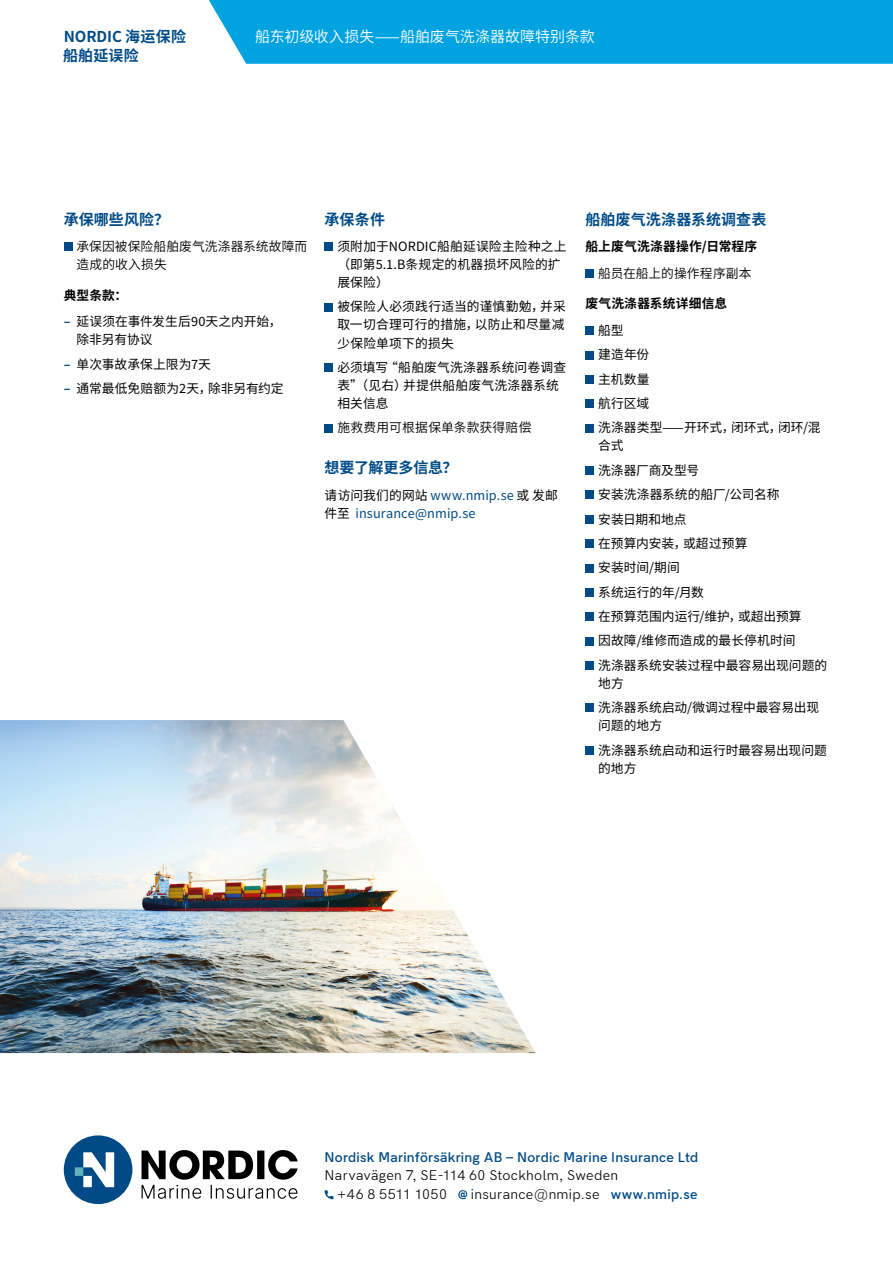
<style>
.page{position:relative;width:893px;height:1263px;background:#fff}
.page>*{position:absolute;margin:0;border:0;box-sizing:border-box;transform-origin:0 0}
.t1{font:700 15px "Source Han Sans CN";letter-spacing:.005em;color:#004b87}
.t2{font:15px "Source Han Sans CN";color:#fff}
.t3{font:12.75px/24.5px "Source Han Sans CN";letter-spacing:.005em;color:#000}
.t4{font:12.75px/18.8px "Hanken Grotesk";letter-spacing:.025em;color:#000}
.t5{font:12.75px/18px "Source Han Sans CN";letter-spacing:.01em;color:#000}
.t6{font:600 12.75px "Hanken Grotesk";letter-spacing:.02em;color:#004b87}
.t7{font:12.75px/18px "Source Han Sans CN";letter-spacing:.01em;color:#004b87}
.t8{font:700 12.75px "Source Han Sans CN";letter-spacing:.015em;color:#000}
.s1{font-weight:700;color:#004b87}
.s2{color:#000}
.s3{font-weight:600;color:#004b87}
</style>
<div class="page">
<div style="left:209px;top:0;width:684px;height:64px;background:#00a3e0"></div>
<img style="left:0;top:720px;width:536px;height:333px">
<div style="left:325px;top:243px;width:8px;height:8px;background:#004b87"></div>
<div style="left:325px;top:303px;width:8px;height:8px;background:#004b87"></div>
<div style="left:325px;top:363px;width:8px;height:9px;background:#004b87"></div>
<div style="left:325px;top:424px;width:8px;height:8px;background:#004b87"></div>
<svg style="left:325px;top:1190px;width:8px;height:9px"></svg>
<svg style="left:458px;top:1190px;width:9px;height:9px"></svg>
<div style="left:64px;top:243px;width:8px;height:8px;background:#004b87"></div>
<div style="left:585px;top:269px;width:9px;height:9px;background:#004b87"></div>
<div style="left:585px;top:326px;width:9px;height:9px;background:#004b87"></div>
<div style="left:585px;top:351px;width:9px;height:8px;background:#004b87"></div>
<div style="left:585px;top:375px;width:9px;height:9px;background:#004b87"></div>
<div style="left:585px;top:399px;width:9px;height:9px;background:#004b87"></div>
<div style="left:585px;top:424px;width:9px;height:8px;background:#004b87"></div>
<div style="left:585px;top:466px;width:9px;height:9px;background:#004b87"></div>
<div style="left:585px;top:491px;width:9px;height:8px;background:#004b87"></div>
<div style="left:585px;top:515px;width:9px;height:8px;background:#004b87"></div>
<div style="left:585px;top:539px;width:9px;height:9px;background:#004b87"></div>
<div style="left:585px;top:564px;width:9px;height:8px;background:#004b87"></div>
<div style="left:585px;top:588px;width:9px;height:9px;background:#004b87"></div>
<div style="left:585px;top:612px;width:9px;height:9px;background:#004b87"></div>
<div style="left:585px;top:637px;width:9px;height:8px;background:#004b87"></div>
<div style="left:585px;top:661px;width:9px;height:9px;background:#004b87"></div>
<div style="left:585px;top:704px;width:9px;height:8px;background:#004b87"></div>
<div style="left:585px;top:746px;width:9px;height:9px;background:#004b87"></div>
<svg style="left:142px;top:1150px;width:156px;height:49px"></svg>
<div style="left:64px;top:1135px;width:68px;height:69px;background:#004b87;border-radius:50%"></div>
<svg style="left:75px;top:1152px;width:39px;height:35px"></svg>
<p class="t1" style="left:64px;top:28px;width:124px">NORDIC 海运保险</p>
<p class="t2" style="left:255px;top:28px;width:341px">船东初级收入损失——船舶废气洗涤器故障特别条款</p>
<p class="t1" style="left:63px;top:47px;width:77px">船舶延误险</p>
<p class="t1" style="left:64px;top:211px;width:107px">承保哪些风险？</p>
<p class="t5" style="left:77px;top:238px;width:232px">承保因被保险船舶废气洗涤器系统故障而造成的收入损失</p>
<p class="t8" style="left:64px;top:288px;width:65px">典型条款：</p>
<p class="t3" style="left:77px;top:313px;width:207px;line-height:18px;text-indent:-13px"><span class="s1">–</span> 延误须在事件发生后90天之内开始，除非另有协议</p>
<p class="t3" style="left:64px;top:352px;width:149px"><span class="s1">–</span> 单次事故承保上限为7天</p>
<p class="t3" style="left:64px;top:376px;width:221px"><span class="s1">–</span> 通常最低免赔额为2天，除非另有约定</p>
<p class="t1" style="left:325px;top:211px;width:62px">承保条件</p>
<p class="t3" style="left:337px;top:238px;width:231px;line-height:18px">须附加于NORDIC船舶延误险主险种之上（即第5.1.B条规定的机器损坏风险的扩展保险）</p>
<p class="t3" style="left:337px;top:298px;width:230px;line-height:18px;text-align:justify">被保险人必须践行适当的谨慎勤勉，并采取一切合理可行的措施，以防止和尽量减少保险单项下的损失</p>
<p class="t3" style="left:337px;top:358px;width:230px;line-height:18px">必须填写“船舶废气洗涤器系统问卷调查表”（见右）并提供船舶废气洗涤器系统相关信息</p>
<p class="t5" style="left:337px;top:419px;width:196px">施救费用可根据保单条款获得赔偿</p>
<p class="t1" style="left:325px;top:459px;width:135px">想要了解更多信息？</p>
<p class="t7" style="left:325px;top:486px;width:235px"><span class="s2">请访问我们的网站</span> www.nmip.se <span class="s2">或发邮件至</span> insurance@nmip.se</p>
<p class="t1" style="left:585px;top:211px;width:183px">船舶废气洗涤器系统调查表</p>
<p class="t8" style="left:585px;top:239px;width:173px">船上废气洗涤器操作/日常程序</p>
<p class="t5" style="left:598px;top:264px;width:155px">船员在船上的操作程序副本</p>
<p class="t8" style="left:585px;top:296px;width:143px">废气洗涤器系统详细信息</p>
<p class="t3" style="left:598px;top:318px;width:224px">船型<br>建造年份<br>主机数量<br>航行区域<br>洗涤器类型——开环式，闭环式，闭环/混</p>
<p class="t3" style="left:598px;top:434px;width:231px">合式<br>洗涤器厂商及型号<br>安装洗涤器系统的船厂/公司名称<br>安装日期和地点<br>在预算内安装，或超过预算<br>安装时间/期间<br>系统运行的年/月数<br>在预算范围内运行/维护，或超出预算<br>因故障/维修而造成的最长停机时间<br>洗涤器系统安装过程中最容易出现问题的</p>
<p class="t3" style="left:598px;top:671px;width:222px">地方<br>洗涤器系统启动/微调过程中最容易出现</p>
<p class="t3" style="left:598px;top:714px;width:230px">问题的地方<br>洗涤器系统启动和运行时最容易出现问题</p>
<p class="t3" style="left:598px;top:756px;width:40px">的地方</p>
<p class="t6" style="left:325px;top:1146px;width:375px">Nordisk Marinförsäkring AB – Nordic Marine Insurance Ltd</p>
<p class="t4" style="left:337px;top:1165px;width:282px;text-indent:-13px">Narvavägen 7, SE-114 60 Stockholm, Sweden +46 8 5511 1050</p>
<p class="t4" style="left:471px;top:1184px;width:228px">insurance@nmip.se <span class="s3">www.nmip.se</span></p>
</div>
